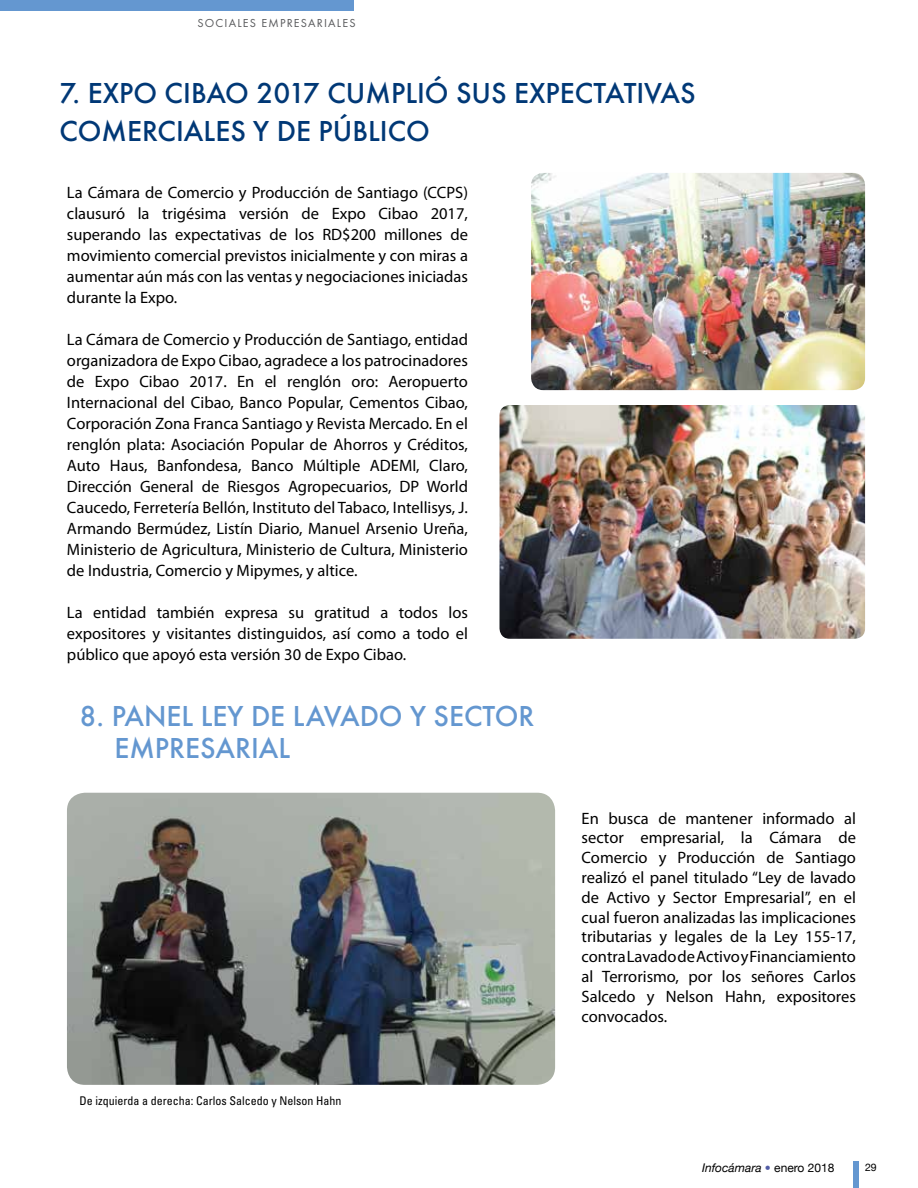
<style>
.page{position:relative;width:918px;height:1188px;background:#fff}
.page>*{position:absolute;margin:0;border:0;box-sizing:border-box;transform-origin:0 0}
.t1{font:500 30px "Futura T";color:#003876}
.t2{font:500 30px "Futura T";color:#6497d0}
.t3{font:16.5px/21px "Myriad Pro";color:#000;text-align:justify}
.t4{font:condensed 12px "Univers";color:#000}
.t5{font:12px "Futura T";letter-spacing:.1em;color:#58595b}
.t6{font:italic 12px "Helvetica Neue";color:#000}
.t7{font:10.5px "Helvetica Neue";color:#000}
.s1{color:#525da6}
.s2{font-style:normal}
</style>
<div class="page">
<div style="left:0;top:0;width:353px;height:11px;background:#6497d0"></div>
<div style="left:853px;top:1161px;width:6px;height:27px;background:#6497d0"></div>
<img style="left:531px;top:173px;width:334px;height:217px">
<img style="left:500px;top:405px;width:365px;height:234px">
<img style="left:67px;top:793px;width:488px;height:292px">
<p class="t5" style="left:197px;top:16px;width:158px">SOCIALES EMPRESARIALES</p>
<h1 class="t1" style="left:59px;top:76px;width:123px">7. EXPO CIBAO</h1>
<h1 class="t1" style="left:256px;top:76px;width:106px">2017 CUMPLI</h1>
<h1 class="t1" style="left:425px;top:76px;width:49px">Ó SUS</h1>
<h1 class="t1" style="left:514px;top:76px;width:93px">EXPECTATI</h1>
<h1 class="t1" style="left:644px;top:76px;width:35px">VAS</h1>
<h1 class="t1" style="left:59px;top:113px;width:39px">COMER</h1>
<h1 class="t1" style="left:158px;top:113px;width:33px">CIALES</h1>
<h1 class="t1" style="left:253px;top:113px;width:175px">YDE PÚBLICO</h1>
<p class="t3" style="left:67px;top:182px;width:403px">La Cámara de Comercio y Producción de Santiago (CCPS) clausuró la trigésima versión de Expo Cibao 2017, superando las expectativas de los RD$200 millones de movimiento comercial previstos inicialmente y con miras a aumentar aún más con las ventas y negociaciones iniciadas durante la Expo.</p>
<p class="t3" style="left:67px;top:329px;width:403px">La Cámara de Comercio y Producción de Santiago, entidad organizadora de Expo Cibao, agradece a los patrocinadores de Expo Cibao 2017. En el renglón oro: Aeropuerto Internacional del Cibao, Banco Popular, Cementos Cibao, Corporación Zona Franca Santiago y Revista Mercado. En el renglón plata: Asociación Popular de Ahorros y Créditos, Auto Haus, Banfondesa, Banco Múltiple ADEMI, Claro, Dirección General de Riesgos Agropecuarios, DP World Caucedo, Ferretería Bellón, Instituto del Tabaco, Intellisys, J.<br>Armando Bermúdez, Listín Diario, Manuel Arsenio Ureña, Ministerio de Agricultura, Ministerio de Cultura, Ministerio de Industria, Comercio y Mipymes, y altice.</p>
<p class="t3" style="left:67px;top:602px;width:403px">La entidad también expresa su gratitud a todos los expositores y visitantes distinguidos, así como a todo el público que apoyó esta versión 30 de Expo Cibao.</p>
<h1 class="t2" style="left:80px;top:699px;width:282px">8. PANEL LEY DE LAVADO</h1>
<h1 class="t2" style="left:410px;top:699px;width:91px">Y SECTOR</h1>
<h1 class="t2" style="left:114px;top:730px;width:32px">EMPRESARIAL</h1>
<p class="t4" style="left:80px;top:1093px;width:263px">De izquierda a derecha: Carlos Salcedo y Nelson Hahn</p>
<p class="t3" style="left:582px;top:808px;width:276px;line-height:19.8px">En busca de mantener informado al sector empresarial, la Cámara de Comercio y Producción de Santiago realizó el panel titulado “Ley de lavado de Activo y Sector Empresarial”, en el cual fueron analizadas las implicaciones tributarias y legales de la Ley 155-17, contra Lavado de Activo y Financiamiento al Terrorismo, por los señores Carlos Salcedo y Nelson Hahn, expositores convocados.</p>
<p class="t6" style="left:702px;top:1160px;width:134px">Infocámara <span class="s1">•</span> <span class="s2">enero 2018</span></p>
<p class="t7" style="left:865px;top:1160px;width:13px">29</p>
</div>
